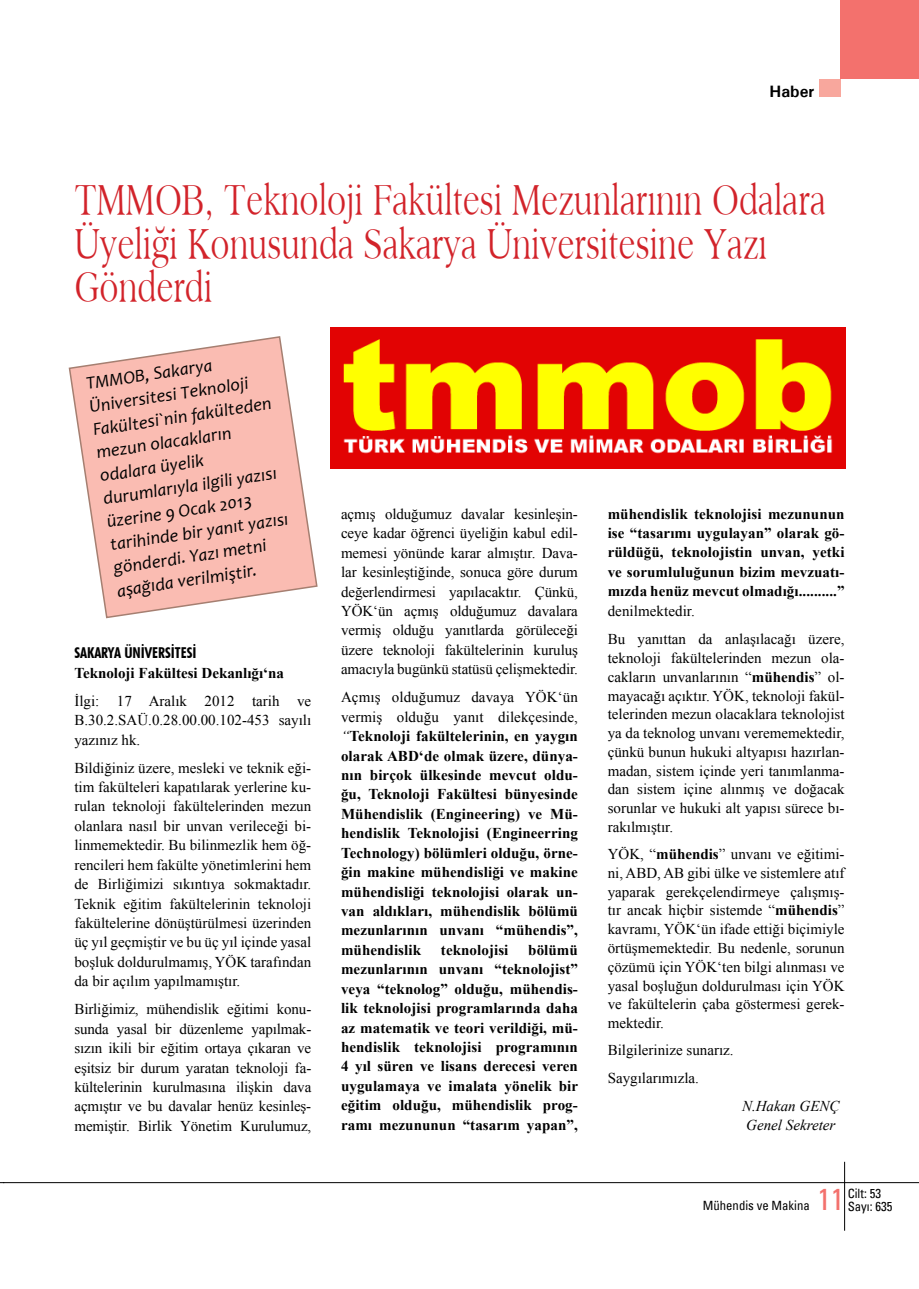
<style>
.page{position:relative;width:919px;height:1289px;background:#fff}
.page>*{position:absolute;margin:0;border:0;box-sizing:border-box;transform-origin:0 0}
.t1{font:45px/43.5px "Sanford";color:#d2232a;scale:.71 1}
.t2{font:condensed 30px "Univers";color:#f3716d}
.t3{font:italic 18px/23.2px "Candara";color:#000}
.t4{font:700 16.5px "Univers";color:#000}
.t5{font:15px/18.8px "Times New Roman";color:#000;text-align:justify}
.t6{font:700 15px/19.5px "Times New Roman";letter-spacing:.005em;color:#000;text-align:justify}
.t7{font:italic 15px/19.5px "Times New Roman";color:#000}
.t8{font:700 condensed 15px "Futura BT";color:#000}
.t9{font:condensed 12.75px "Univers";color:#000}
.s1{font-weight:400}
.s2{font-weight:400;font-style:italic}
.s3{font-weight:700}
</style>
<div class="page">
<div style="left:840px;top:0;width:78px;height:79px;background:#f3716d"></div>
<hr style="left:3px;top:1182px;width:915px;height:1px;background:#000">
<hr style="left:844px;top:1161px;width:1px;height:69px;background:#000">
<div style="left:819px;top:79px;width:21px;height:18px;background:#f8a79d"></div>
<svg style="left:68px;top:336px;width:250px;height:283px"></svg>
<img style="left:330px;top:327px;width:515px;height:141px">
<p class="t4" style="left:769px;top:81px;width:46px">Haber</p>
<h1 class="t1" style="left:74px;top:177px;width:1059px">TMMOB, Teknoloji Fakültesi Mezunlarının Odalara<br>Üyeliği Konusunda Sakarya Üniversitesine Yazı<br>Gönderdi</h1>
<p class="t3" style="left:85px;top:371px;width:183px;rotate:-8deg">TMMOB, Sakarya<br>Üniversitesi Teknoloji<br>Fakültesi`nin fakülteden mezun olacakların odalara üyelik durumlarıyla ilgili yazısı üzerine 9 Ocak 2013 tarihinde bir yanıt yazısı gönderdi. Yazı metni aşağıda verilmiştir.</p>
<p class="t8" style="left:74px;top:644px;width:123px">SAKARYA ÜNİVERSİTESİ</p>
<p class="t6" style="left:74px;top:662px;width:211px">Teknoloji Fakültesi Dekanlığı‘na</p>
<p class="t5" style="left:74px;top:690px;width:238px;line-height:19.4px">İlgi: 17 Aralık 2012 tarih ve B.30.2.SAÜ.0.28.00.00.102-453 sayılı yazınız hk.</p>
<p class="t5" style="left:74px;top:757px;width:238px;line-height:19.5px">Bildiğiniz üzere, mesleki ve teknik eği&shy;tim fakülteleri kapatılarak yerlerine ku&shy;rulan teknoloji fakültelerinden mezun olanlara nasıl bir unvan verileceği bi&shy;linmemektedir. Bu bilinmezlik hem öğ&shy;rencileri hem fakülte yönetimlerini hem de Birliğimizi sıkıntıya sokmaktadır.<br>Teknik eğitim fakültelerinin teknoloji fakültelerine dönüştürülmesi üzerinden üç yıl geçmiştir ve bu üç yıl içinde yasal boşluk doldurulmamış, YÖK tarafından da bir açılım yapılmamıştır.</p>
<p class="t5" style="left:74px;top:999px;width:238px;line-height:19.4px">Birliğimiz, mühendislik eğitimi konu&shy;sunda yasal bir düzenleme yapılmak&shy;sızın ikili bir eğitim ortaya çıkaran ve eşitsiz bir durum yaratan teknoloji fa&shy;kültelerinin kurulmasına ilişkin dava açmıştır ve bu davalar henüz kesinleş&shy;memiştir. Birlik Yönetim Kurulumuz,</p>
<p class="t5" style="left:341px;top:504px;width:238px;line-height:19.4px">açmış olduğumuz davalar kesinleşin&shy;ceye kadar öğrenci üyeliğin kabul edil&shy;memesi yönünde karar almıştır. Dava&shy;lar kesinleştiğinde, sonuca göre durum değerlendirmesi yapılacaktır. Çünkü, YÖK‘ün açmış olduğumuz davalara vermiş olduğu yanıtlarda görüleceği üzere teknoloji fakültelerinin kuruluş amacıyla bugünkü statüsü çelişmektedir.</p>
<p class="t6" style="left:341px;top:687px;width:238px"><span class="s1">Açmış olduğumuz davaya YÖK‘ün vermiş olduğu yanıt dilekçesinde, </span><span class="s2">“</span>Teknoloji fakültelerinin, en yaygın olarak ABD‘de olmak üzere, dünya&shy;nın birçok ülkesinde mevcut oldu&shy;ğu, Teknoloji Fakültesi bünyesinde Mühendislik (Engineering) ve Mü&shy;hendislik Teknolojisi (Engineerring Technology) bölümleri olduğu, örne&shy;ğin makine mühendisliği ve makine mühendisliği teknolojisi olarak un&shy;van aldıkları, mühendislik bölümü mezunlarının unvanı “mühendis”, mühendislik</p>
<p class="t6" style="left:441px;top:939px;width:69px">teknolojisi</p>
<p class="t6" style="left:341px;top:939px;width:238px;text-indent:187px">bölümü mezunlarının unvanı “teknolojist” veya “teknolog” olduğu, mühendis&shy;lik teknolojisi programlarında daha az matematik ve teori verildiği, mü&shy;hendislik teknolojisi programının 4 yıl süren ve lisans derecesi veren uygulamaya ve imalata yönelik bir eğitim olduğu, mühendislik prog&shy;ramı mezununun “tasarım yapan”,</p>
<p class="t6" style="left:607px;top:503px;width:238px">mühendislik teknolojisi mezununun ise “tasarımı uygulayan” olarak gö&shy;rüldüğü, teknolojistin unvan, yetki ve sorumluluğunun bizim mevzuatı&shy;mızda henüz mevcut olmadığı..........”</p>
<p class="t5" style="left:607px;top:596px;width:238px;line-height:27.9px">denilmektedir.<br>Bu yanıttan da anlaşılacağı üzere,</p>
<p class="t5" style="left:607px;top:648px;width:238px">teknoloji fakültelerinden mezun ola&shy;cakların unvanlarının “<span class="s3">mühendis</span>” ol&shy;mayacağı açıktır. YÖK, teknoloji fakül&shy;telerinden mezun olacaklara teknolojist ya da teknolog unvanı verememektedir, çünkü bunun hukuki altyapısı hazırlan&shy;madan, sistem içinde yeri tanımlanma&shy;dan sistem içine alınmış ve doğacak sorunlar ve hukuki alt yapısı sürece bı&shy;rakılmıştır.</p>
<p class="t5" style="left:607px;top:844px;width:238px">YÖK, “<span class="s3">mühendis</span>” unvanı ve eğitimi&shy;ni, ABD, AB gibi ülke ve sistemlere atıf yaparak gerekçelendirmeye çalışmış&shy;tır ancak hiçbir sistemde “<span class="s3">mühendis</span>” kavramı, YÖK‘ün ifade ettiği biçimiyle örtüşmemektedir. Bu nedenle, sorunun çözümü için YÖK‘ten bilgi alınması ve yasal boşluğun doldurulması için YÖK ve fakültelerin çaba göstermesi gerek&shy;mektedir.</p>
<p class="t5" style="left:607px;top:1036px;width:127px;line-height:27.3px">Bilgilerinize sunarız.<br>Saygılarımızla.</p>
<p class="t7" style="left:742px;top:1095px;width:99px">N.Hakan GENÇ<br>Genel Sekreter</p>
<p class="t9" style="left:847px;top:1184px;width:35px">Cilt: 53</p>
<p class="t9" style="left:702px;top:1196px;width:108px">Mühendis ve Makina</p>
<h2 class="t2" style="left:817px;top:1179px;width:28px">11</h2>
<p class="t9" style="left:847px;top:1198px;width:46px">Sayı: 635</p>
</div>
